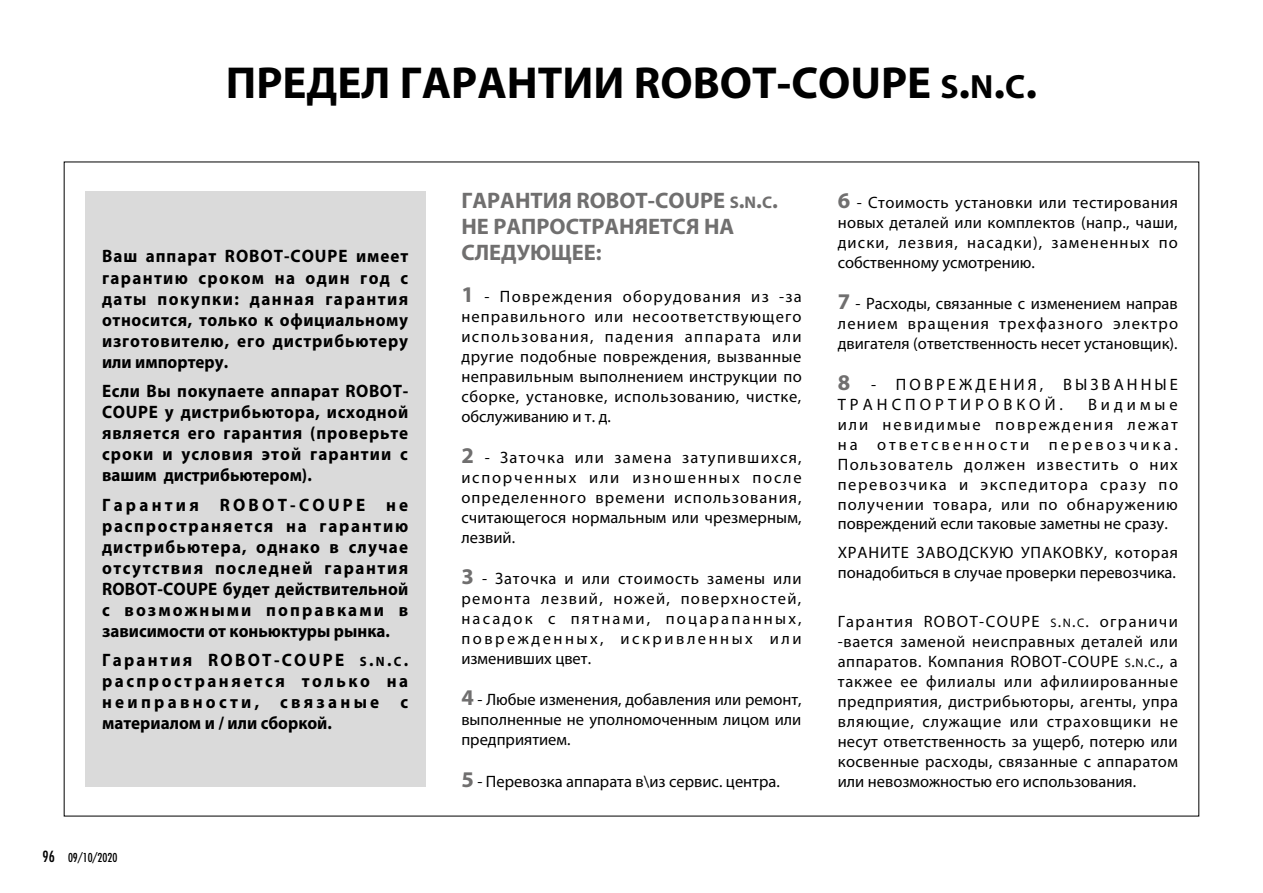
<style>
.page{position:relative;width:1263px;height:893px;background:#fff}
.page>*{position:absolute;margin:0;border:0;box-sizing:border-box;transform-origin:0 0}
.t1{font:700 45px "Myriad Pro";color:#000}
.t2{font:700 22.5px/26px "Myriad Pro";color:#706f6f}
.t3{font:700 18px/21px "Myriad Pro";letter-spacing:.05em;color:#000;text-align:justify;scale:.95 1}
.t4{font:16.5px/20px "Myriad Pro";color:#000;text-align:justify}
.t5{font:16.5px/20px "Myriad Pro";letter-spacing:.185em;color:#000}
.t6{font:condensed 12px "Futura";color:#000}
.s1{font-size:33.75px}
.s2{font-style:inherit}
.s3{font-size:13.5px}
.s4{font-size:15px}
.s5{font-size:16.8px}
.s6{font-weight:700;font-size:22.5px;color:#706f6f}
.s7{font-size:12.3px}
</style>
<div class="page">
<div style="left:85px;top:191px;width:340px;height:596px;background:#dadada"></div>
<h1 class="t1" style="left:226px;top:53px;width:813px">ПРЕДЕЛ ГАРАНТИИ ROBOT-COUPE <span class="s1">S</span><span class="s2">.</span><span class="s1">N</span><span class="s2">.</span><span class="s1">C</span><span class="s2">.</span></h1>
<p class="t3" style="left:102px;top:245px;width:324px">Ваш аппарат ROBOT-COUPE имеет гарантию сроком на один год с даты покупки: данная гарантия относится, только к официальному изготовителю, его дистрибьютеру или импортеру.</p>
<p class="t3" style="left:102px;top:380px;width:324px">Если Вы покупаете аппарат ROBOT-COUPE у дистрибьютора, исходной является его гарантия (проверьте сроки и условия этой гарантии с вашим дистрибьютером).</p>
<p class="t3" style="left:102px;top:493px;width:324px">Гарантия ROBOT-COUPE не распространяется на гарантию дистрибьютера, однако в случае отсутствия последней гарантия ROBOT-COUPE будет действительной с возможными поправками в зависимости от коньюктуры рынка.</p>
<p class="t3" style="left:102px;top:649px;width:324px">Гарантия ROBOT-COUPE <span class="s3">S</span><span class="s2">.</span><span class="s3">N</span><span class="s2">.</span><span class="s3">C</span><span class="s2">. </span>распространяется только на неиправности, связаные с материалом и / или сборкой.</p>
<p class="t6" style="left:43px;top:850px;width:76px"><span class="s4">96</span> 09/10/2020</p>
<h2 class="t2" style="left:461px;top:187px;width:318px">ГАРАНТИЯ ROBOT-COUPE <span class="s5">S</span><span class="s2">.</span><span class="s5">N</span><span class="s2">.</span><span class="s5">C</span><span class="s2">.<br></span>НЕ РАПРОСТРАНЯЕТСЯ НА<br>СЛЕДУЮЩЕЕ:</h2>
<p class="t4" style="left:461px;top:286px;width:342px"><span class="s6">1</span> - Повреждения оборудования из -за неправильного или несоответствующего использования, падения аппарата или другие подобные повреждения, вызванные неправильным выполнением инструкции по сборке, установке, использованию, чистке, обслуживанию и т. д.</p>
<p class="t4" style="left:461px;top:447px;width:342px"><span class="s6">2</span> - Заточка или замена затупившихся, испорченных или изношенных после определенного времени использования, считающегося нормальным или чрезмерным, лезвий.</p>
<p class="t4" style="left:461px;top:568px;width:342px"><span class="s6">3</span> - Заточка и или стоимость замены или ремонта лезвий, ножей, поверхностей, насадок с пятнами, поцарапанных, поврежденных, искривленных или изменивших цвет.</p>
<p class="t4" style="left:461px;top:690px;width:342px"><span class="s6">4</span> - Любые изменения, добавления или ремонт, выполненные не уполномоченным лицом или предприятием.</p>
<p class="t4" style="left:461px;top:771px;width:320px"><span class="s6">5</span> - Перевозка аппарата в\из сервис. центра.</p>
<p class="t4" style="left:838px;top:192px;width:342px"><span class="s6">6</span> - Стоимость установки или тестирования новых деталей или комплектов (напр., чаши, диски, лезвия, насадки), замененных по собственному усмотрению.</p>
<p class="t4" style="left:838px;top:293px;width:342px"><span class="s6">7</span> - Расходы, связанные с изменением направ лением вращения трехфазного электро двигателя (ответственность несет установщик).</p>
<h2 class="t2" style="left:838px;top:369px;width:14px">8</h2>
<p class="t5" style="left:838px;top:374px;width:342px;text-indent:33px">- ПОВРЕЖДЕНИЯ, ВЫЗВАННЫЕ<br>ТРАНСПОРТИРОВКОЙ.</p>
<p class="t4" style="left:838px;top:394px;width:342px;text-indent:250px">Видимые или невидимые повреждения лежат на ответсвенности перевозчика.<br>Пользователь должен известить о них перевозчика и экспедитора сразу по получении товара, или по обнаружению повреждений если таковые заметны не сразу.</p>
<p class="t4" style="left:838px;top:542px;width:342px">ХРАНИТЕ ЗАВОДСКУЮ УПАКОВКУ, которая понадобиться в случае проверки перевозчика.</p>
<p class="t4" style="left:838px;top:612px;width:342px">Гарантия ROBOT-COUPE <span class="s7">S</span><span class="s2">.</span><span class="s7">N</span><span class="s2">.</span><span class="s7">C</span>. ограничи -вается заменой неисправных деталей или аппаратов. Компания ROBOT-COUPЕ <span class="s7">S</span><span class="s2">.</span><span class="s7">N</span><span class="s2">.</span><span class="s7">C</span>., а такжее ее филиалы или афилиированные предприятия, дистрибьюторы, агенты, упра вляющие, служащие или страховщики не несут ответственность за ущерб, потерю или косвенные расходы, связанные с аппаратом или невозможностью его использования.</p>
</div>
